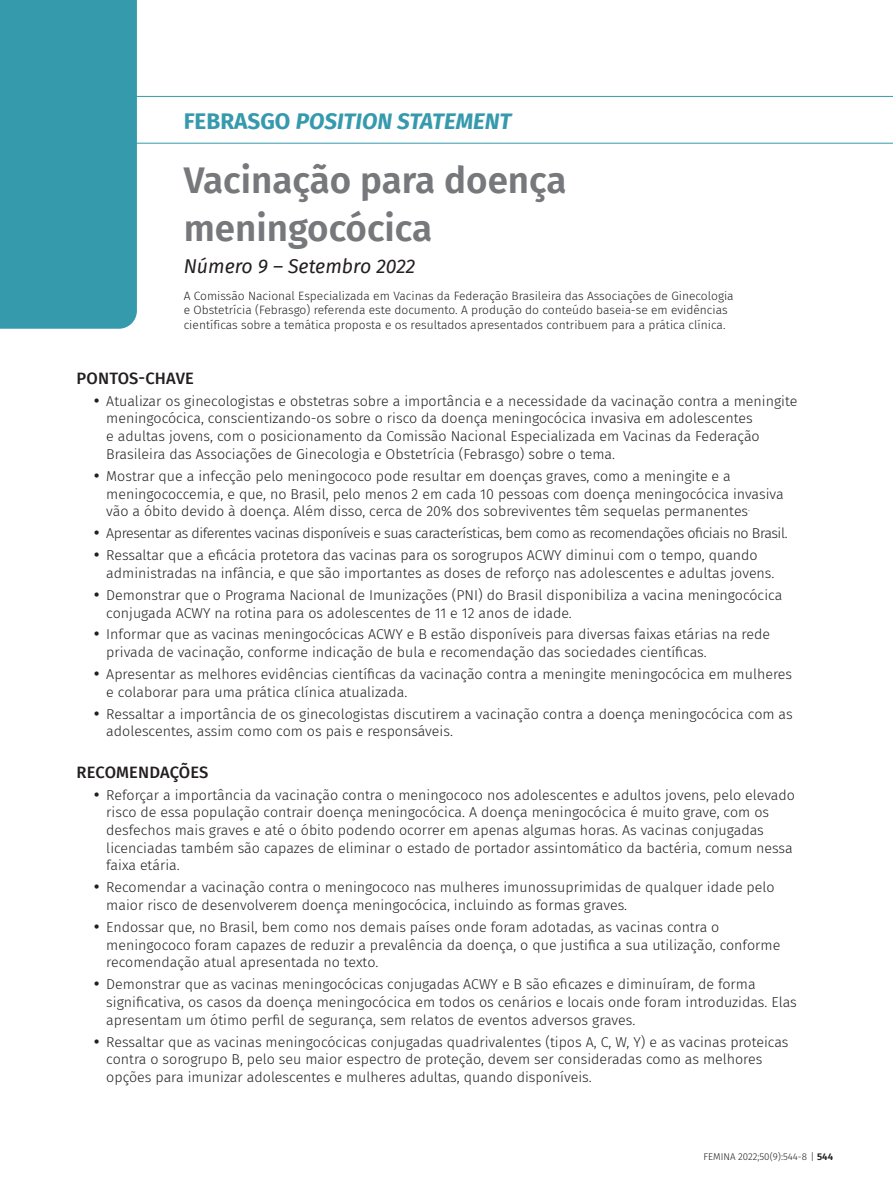
<style>
.page{position:relative;width:893px;height:1191px;background:#fff}
.page>*{position:absolute;margin:0;border:0;box-sizing:border-box;transform-origin:0 0}
.t1{font:600 36.75px/48px "Fira Sans";color:#76787b}
.t2{font:italic 700 22.5px "Fira Sans";color:#369aad}
.t3{font:italic 19.5px "Fira Sans";color:#231f20}
.t4{font:500 16.5px "Fira Sans";letter-spacing:.01em;color:#231f20}
.t5{font:300 14.25px/17.7px "Fira Sans";color:#231f20}
.t6{font:300 14.25px "Fira Sans";letter-spacing:-.03em;color:#231f20}
.t7{font:300 12px/14.4px "Fira Sans";color:#231f20}
.t8{font:300 9.75px "Fira Sans";color:#231f20}
.s1{font-style:normal}
.s2{font-weight:600}
</style>
<div class="page">
<div style="left:0;top:0;width:137px;height:329px;background:#369aad"></div>
<svg style="left:0;top:96px;width:893px;height:48px"></svg>
<h2 class="t2" style="left:184px;top:102px;width:329px"><span class="s1">FEBRASGO</span> POSITION STATEMENT</h2>
<h1 class="t1" style="left:184px;top:154px;width:384px">Vacinação para doença meningocócica</h1>
<h3 class="t3" style="left:184px;top:251px;width:233px">Número 9 – Setembro 2022</h3>
<p class="t7" style="left:184px;top:288px;width:551px">A Comissão Nacional Especializada em Vacinas da Federação Brasileira das Associações de Ginecologia e Obstetrícia (Febrasgo) referenda este documento. A produção do conteúdo baseia-se em evidências científicas sobre a temática proposta e os resultados apresentados contribuem para a prática clínica.</p>
<p class="t4" style="left:77px;top:365px;width:119px">PONTOS-CHAVE</p>
<p class="t5" style="left:106px;top:392px;width:693px;text-indent:-13px">• Atualizar os ginecologistas e obstetras sobre a importância e a necessidade da vacinação contra a meningite meningocócica, conscientizando-os sobre o risco da doença meningocócica invasiva em adolescentes<br>e adultas jovens, com o posicionamento da Comissão Nacional Especializada em Vacinas da Federação Brasileira das Associações de Ginecologia e Obstetrícia (Febrasgo) sobre o tema.</p>
<p class="t5" style="left:106px;top:467px;width:679px;text-indent:-13px">• Mostrar que a infecção pelo meningococo pode resultar em doenças graves, como a meningite e a meningococcemia, e que, no Brasil, pelo menos 2 em cada 10 pessoas com doença meningocócica invasiva vão a óbito devido à doença. Além disso, cerca de 20% dos sobreviventes têm sequelas permanentes<sup>.</sup></p>
<p class="t6" style="left:94px;top:523px;width:696px">• Apresentar as diferentes vacinas disponíveis e suas características, bem como as recomendações oficiais no Brasil.</p>
<p class="t5" style="left:106px;top:546px;width:670px;text-indent:-13px">• Ressaltar que a eficácia protetora das vacinas para os sorogrupos ACWY diminui com o tempo, quando administradas na infância, e que são importantes as doses de reforço nas adolescentes e adultas jovens.</p>
<p class="t5" style="left:106px;top:586px;width:678px;text-indent:-13px">• Demonstrar que o Programa Nacional de Imunizações (PNI) do Brasil disponibiliza a vacina meningocócica conjugada ACWY na rotina para os adolescentes de 11 e 12 anos de idade.</p>
<p class="t5" style="left:106px;top:625px;width:665px;text-indent:-13px">• Informar que as vacinas meningocócicas ACWY e B estão disponíveis para diversas faixas etárias na rede privada de vacinação, conforme indicação de bula e recomendação das sociedades científicas.</p>
<p class="t5" style="left:106px;top:665px;width:687px;text-indent:-13px">• Apresentar as melhores evidências científicas da vacinação contra a meningite meningocócica em mulheres e colaborar para uma prática clínica atualizada.</p>
<p class="t5" style="left:106px;top:705px;width:688px;text-indent:-13px">• Ressaltar a importância de os ginecologistas discutirem a vacinação contra a doença meningocócica com as adolescentes, assim como com os pais e responsáveis.</p>
<p class="t4" style="left:77px;top:758px;width:133px">RECOMENDAÇÕES</p>
<p class="t5" style="left:106px;top:785px;width:690px;text-indent:-13px">• Reforçar a importância da vacinação contra o meningococo nos adolescentes e adultos jovens, pelo elevado risco de essa população contrair doença meningocócica. A doença meningocócica é muito grave, com os desfechos mais graves e até o óbito podendo ocorrer em apenas algumas horas. As vacinas conjugadas licenciadas também são capazes de eliminar o estado de portador assintomático da bactéria, comum nessa faixa etária.</p>
<p class="t5" style="left:106px;top:878px;width:670px;text-indent:-13px">• Recomendar a vacinação contra o meningococo nas mulheres imunossuprimidas de qualquer idade pelo maior risco de desenvolverem doença meningocócica, incluindo as formas graves.</p>
<p class="t5" style="left:106px;top:918px;width:675px;text-indent:-13px">• Endossar que, no Brasil, bem como nos demais países onde foram adotadas, as vacinas contra o meningococo foram capazes de reduzir a prevalência da doença, o que justifica a sua utilização, conforme recomendação atual apresentada no texto.</p>
<p class="t5" style="left:106px;top:975px;width:692px;text-indent:-13px">• Demonstrar que as vacinas meningocócicas conjugadas ACWY e B são eficazes e diminuíram, de forma significativa, os casos da doença meningocócica em todos os cenários e locais onde foram introduzidas. Elas apresentam um ótimo perfil de segurança, sem relatos de eventos adversos graves.</p>
<p class="t5" style="left:106px;top:1032px;width:684px;text-indent:-13px">• Ressaltar que as vacinas meningocócicas conjugadas quadrivalentes (tipos A, C, W, Y) e as vacinas proteicas contra o sorogrupo B, pelo seu maior espectro de proteção, devem ser consideradas como as melhores opções para imunizar adolescentes e mulheres adultas, quando disponíveis.</p>
<p class="t8" style="left:704px;top:1149px;width:131px">FEMINA 2022;50(9):544-8 | <span class="s2">544</span></p>
</div>
